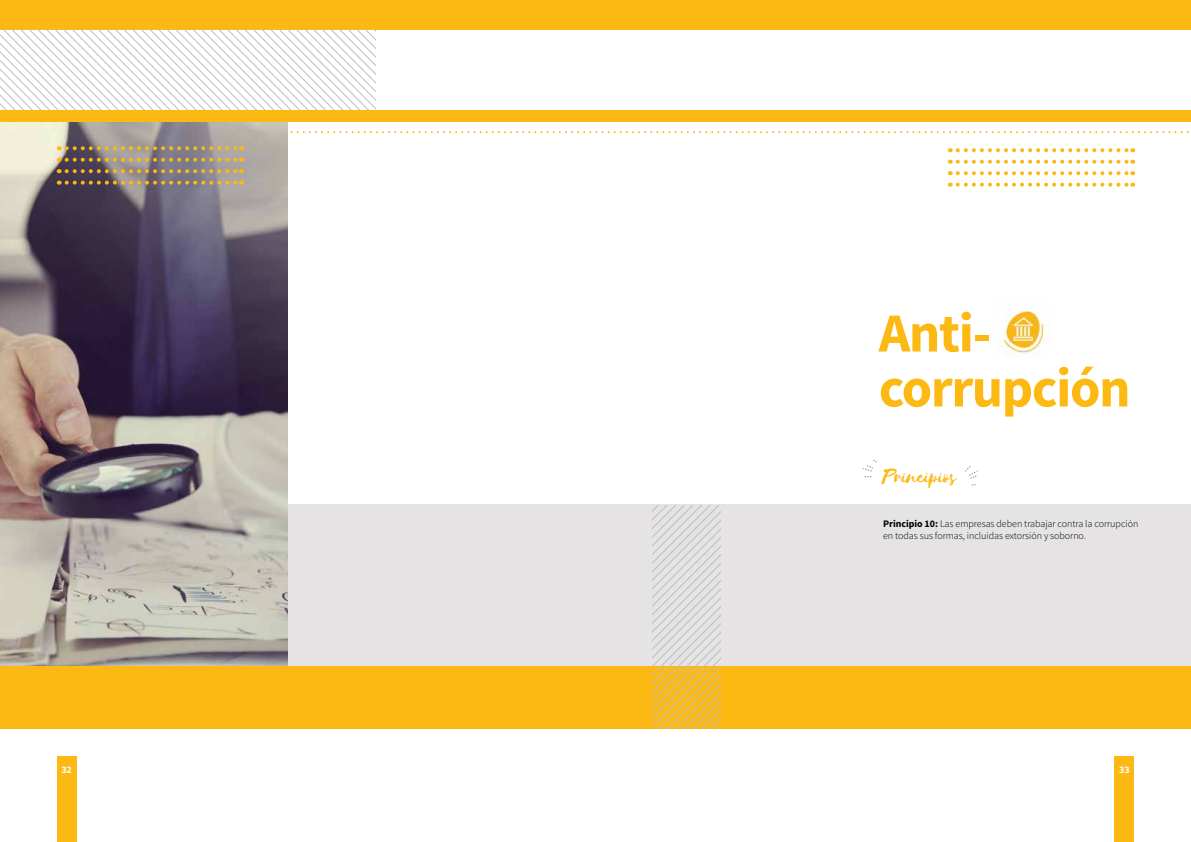
<style>
.page{position:relative;width:1191px;height:842px;background:#fff}
.page>*{position:absolute;margin:0;border:0;box-sizing:border-box;transform-origin:0 0}
.t1{font:700 55px/55px "Source Sans Pro";letter-spacing:-.025em;color:#fdb913}
.t2{font:22px "Selima";letter-spacing:-.005em;color:#fdb913}
.t3{font:300 10px/12px "Source Sans Pro";letter-spacing:-.005em;color:#000}
.t4{font:700 10px "Source Sans Pro";color:#fff}
.s1{font-weight:700}
</style>
<div class="page">
<svg style="left:287px;top:131px;width:902px;height:2px"></svg>
<div style="left:1114px;top:757px;width:20px;height:85px;background:#fdb913"></div>
<div style="left:57px;top:757px;width:20px;height:85px;background:#fdb913"></div>
<div style="left:0;top:0;width:1191px;height:29px;background:#fdb913"></div>
<img style="left:994px;top:311px;width:56px;height:46px">
<div style="left:0;top:505px;width:1191px;height:163px;background:#e5e3e3"></div>
<svg style="left:862px;top:460px;width:15px;height:17px"></svg>
<svg style="left:965px;top:466px;width:13px;height:20px"></svg>
<svg style="left:0;top:29px;width:376px;height:82px"></svg>
<svg style="left:957px;top:148px;width:176px;height:4px"></svg>
<svg style="left:957px;top:160px;width:176px;height:4px"></svg>
<svg style="left:957px;top:171px;width:176px;height:4px"></svg>
<svg style="left:957px;top:183px;width:176px;height:4px"></svg>
<img style="left:0;top:122px;width:287px;height:544px">
<svg style="left:67px;top:146px;width:175px;height:4px"></svg>
<svg style="left:67px;top:158px;width:175px;height:4px"></svg>
<svg style="left:67px;top:169px;width:175px;height:4px"></svg>
<svg style="left:67px;top:181px;width:175px;height:4px"></svg>
<div style="left:0;top:666px;width:1191px;height:63px;background:#fdb913"></div>
<div style="left:0;top:111px;width:1191px;height:11px;background:#fdb913"></div>
<svg style="left:652px;top:505px;width:69px;height:224px"></svg>
<h1 class="t1" style="left:878px;top:308px;width:253px">Anti&shy;corrupción</h1>
<h2 class="t2" style="left:883px;top:465px;width:75px">Principios</h2>
<p class="t3" style="left:883px;top:517px;width:257px"><span class="s1">Principio 10:</span> Las empresas deben trabajar contra la corrupción en todas sus formas, incluidas extorsión y soborno.</p>
<p class="t4" style="left:61px;top:763px;width:12px">32</p>
<p class="t4" style="left:1119px;top:763px;width:12px">33</p>
</div>
